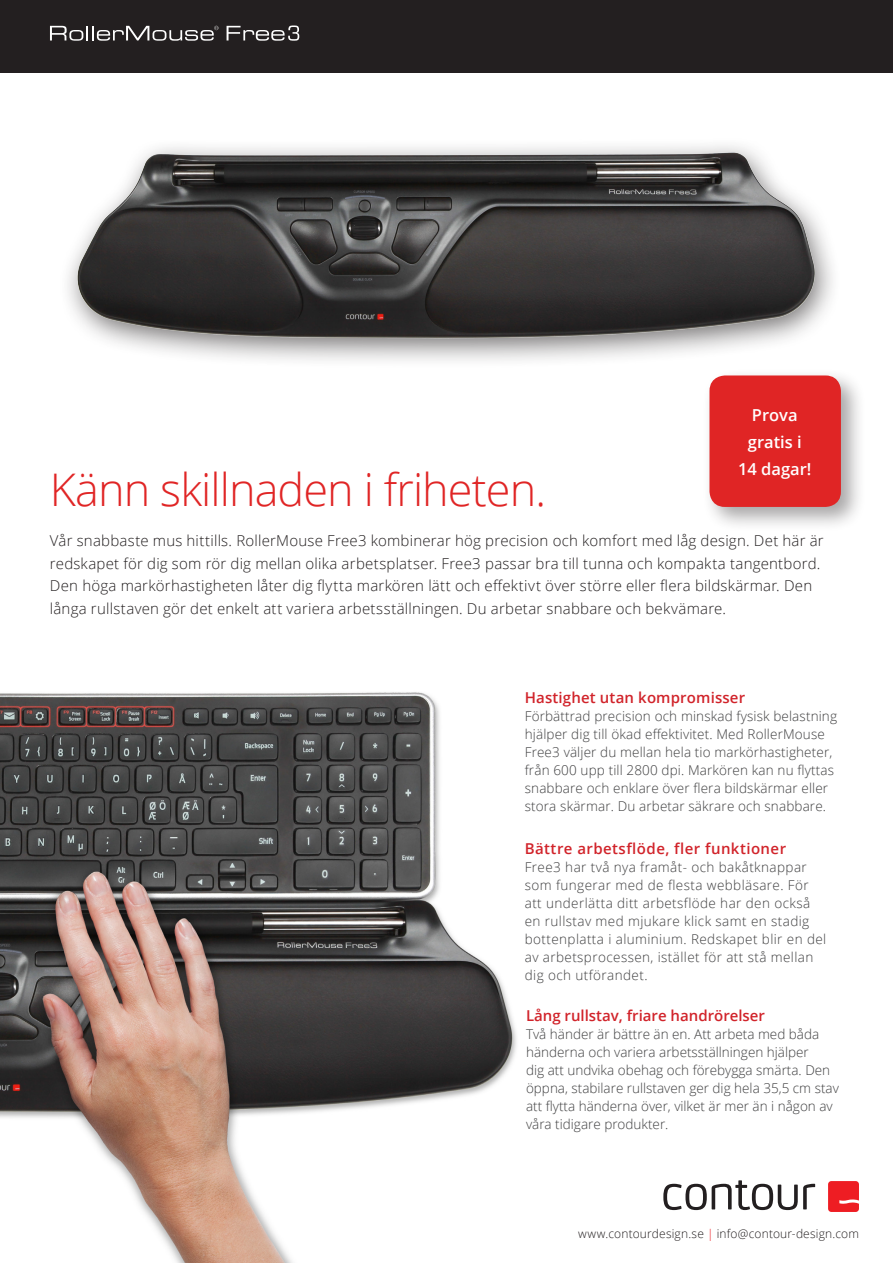
<style>
.page{position:relative;width:893px;height:1263px;background:#fff}
.page>*{position:absolute;margin:0;border:0;box-sizing:border-box;transform-origin:0 0}
.Overskrift{font:300 45px "Open Sans";letter-spacing:-.02em;color:#e02525}
.t1{font:600 16.5px "Open Sans";color:#fff}
.Brød{font:300 15px/22.5px "Open Sans";letter-spacing:.015em;color:#231f20}
.t2{font:600 15px "Open Sans";letter-spacing:.01em;color:#d1232a}
.t3{font:600 15px "Open Sans";letter-spacing:.03em;color:#d1232a}
.t4{font:300 13.5px/18px "Open Sans";letter-spacing:.01em;color:#3e3e3f}
.t5{font:300 13.5px/18px "Open Sans";letter-spacing:.03em;color:#3e3e3f}
.t6{font:300 12px "Open Sans";letter-spacing:.015em;color:#231f20}
.s1{color:#ee1d23}
</style>
<div class="page">
<img style="left:0;top:72px;width:887px;height:289px">
<img style="left:0;top:692px;width:517px;height:571px">
<div style="left:702px;top:368px;width:164px;height:164px;background:#231f20;opacity:.4"></div>
<div style="left:709px;top:375px;width:132px;height:132px;background:#e02525;border-radius:15px"></div>
<div style="left:0;top:0;width:893px;height:72px;background:#231f20"></div>
<svg style="left:663px;top:1180px;width:152px;height:30px"></svg>
<svg style="left:828px;top:1181px;width:31px;height:31px"></svg>
<svg style="left:50px;top:26px;width:169px;height:15px"></svg>
<svg style="left:227px;top:26px;width:72px;height:15px"></svg>
<p class="t1" style="left:752px;top:403px;width:47px">Prova</p>
<p class="t1" style="left:748px;top:430px;width:55px">gratis i</p>
<p class="t1" style="left:738px;top:457px;width:75px">14 dagar!</p>
<p class="Overskrift" style="left:50px;top:459px;width:498px">Känn skillnaden i friheten.</p>
<p class="Brød" style="left:50px;top:529px;width:775px">Vår snabbaste mus hittills. RollerMouse Free3 kombinerar hög precision och komfort med låg design. Det här är redskapet för dig som rör dig mellan olika arbetsplatser. Free3 passar bra till tunna och kompakta tangentbord.<br>Den höga markörhastigheten låter dig flytta markören lätt och effektivt över större eller flera bildskärmar. Den långa rullstaven gör det enkelt att variera arbetsställningen. Du arbetar snabbare och bekvämare.</p>
<p class="t2" style="left:525px;top:687px;width:222px">Hastighet utan kompromisser</p>
<p class="t4" style="left:525px;top:706px;width:314px">Förbättrad precision och minskad fysisk belastning hjälper dig till ökad effektivitet. Med RollerMouse Free3 väljer du mellan hela tio markörhastigheter, från 600 upp till 2800 dpi. Markören kan nu flyttas snabbare och enklare över flera bildskärmar eller stora skärmar. Du arbetar säkrare och snabbare.</p>
<p class="t3" style="left:525px;top:839px;width:263px">Bättre arbetsflöde, fler funktioner</p>
<p class="t5" style="left:525px;top:858px;width:303px">Free3 har två nya framåt- och bakåtknappar som fungerar med de flesta webbläsare. För att underlätta ditt arbetsflöde har den också en rullstav med mjukare klick samt en stadig bottenplatta i aluminium. Redskapet blir en del av arbetsprocessen, istället för att stå mellan dig och utförandet.</p>
<p class="t2" style="left:526px;top:1005px;width:241px">Lång rullstav, friare handrörelser</p>
<p class="t4" style="left:526px;top:1025px;width:314px">Två händer är bättre än en. Att arbeta med båda händerna och variera arbetsställningen hjälper<br>dig att undvika obehag och förebygga smärta. Den öppna, stabilare rullstaven ger dig hela 35,5 cm stav att flytta händerna över, vilket är mer än i någon av våra tidigare produkter.</p>
<p class="t6" style="left:578px;top:1225px;width:282px">www.contourdesign.se <span class="s1">|</span> info@contour-design.com</p>
</div>
